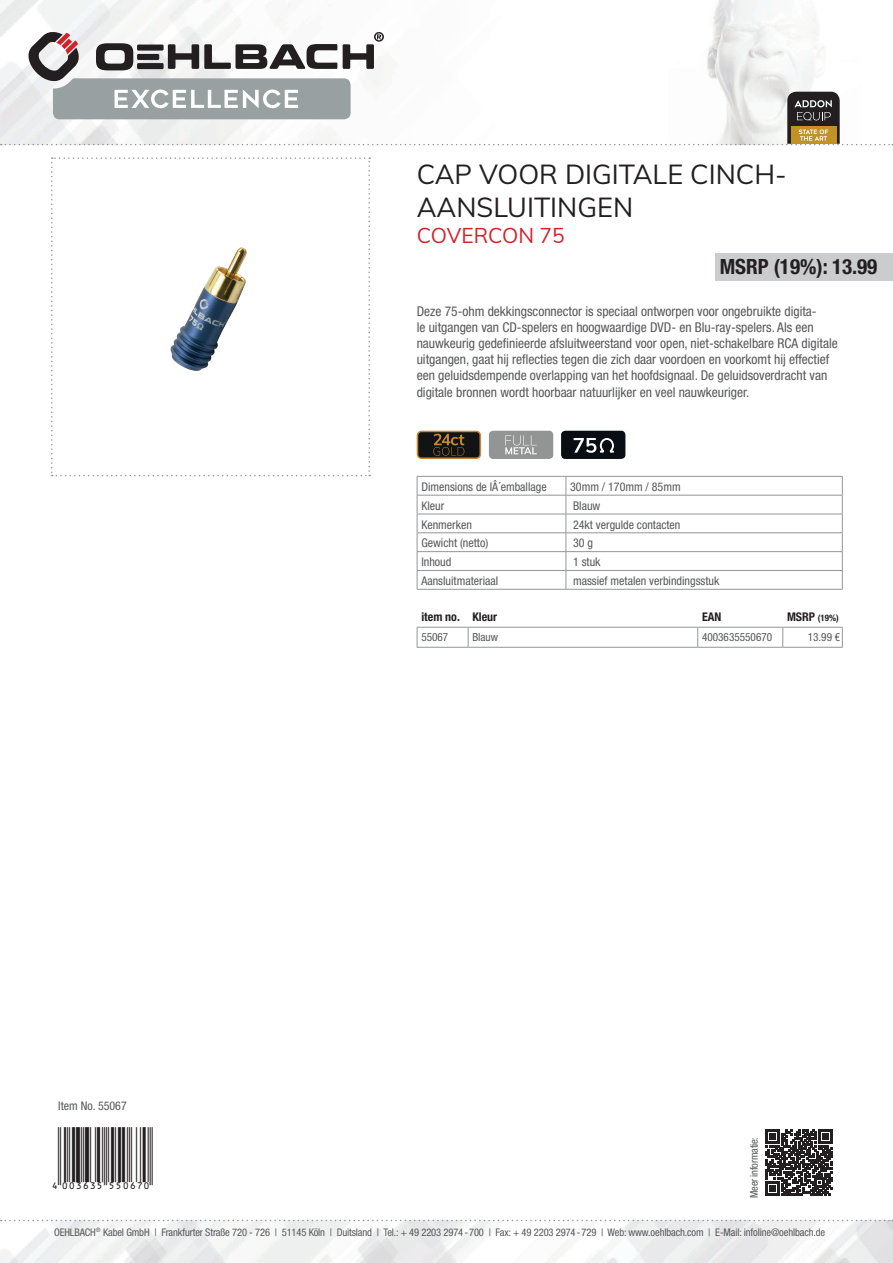
<style>
.page{position:relative;width:893px;height:1263px;background:#fff}
.page>*{position:absolute;margin:0;border:0;box-sizing:border-box;transform-origin:0 0}
.t1{font:27px/32.4px "Muli";color:#231f20}
.t2{font:27px "EAN";color:#231f20}
.t3{font:700 condensed 21px "Helvetica Neue LTW1 G";color:#231f20}
.t4{font:21px "Muli";letter-spacing:-.005em;color:#d1232a}
.t5{font:condensed 13.5px/16.2px "Helvetica Neue LTW1 G";color:#57585a}
.t6{font:condensed 12px "Helvetica Neue LTW1 G";color:#57585a}
.t7{font:700 condensed 12px "Helvetica Neue LTW1 G";color:#231f20}
.t8{font:condensed 11.25px "Helvetica Neue LTW1 G";color:#57585a}
.t9{font:condensed 10.5px "Helvetica Neue LTW1 G";letter-spacing:-.01em;color:#57585a}
.t10{font:700 condensed 9px "Helvetica Neue LTW1 G";color:#231f20}
.s1{font-size:12px}
</style>
<div class="page">
<img style="left:0;top:1220px;width:893px;height:43px">
<img style="left:0;top:0;width:818px;height:145px">
<svg style="left:1px;top:1220px;width:892px;height:1px"></svg>
<svg style="left:51px;top:157px;width:319px;height:319px"></svg>
<svg style="left:417px;top:431px;width:64px;height:28px;background:#3d301d"></svg>
<div style="left:489px;top:431px;width:64px;height:28px;background:#939595;border-radius:4px"></div>
<svg style="left:505px;top:435px;width:32px;height:19px"></svg>
<div style="left:561px;top:431px;width:64px;height:28px;background:#090e15;border-radius:4px"></div>
<svg style="left:574px;top:438px;width:40px;height:15px"></svg>
<svg style="left:766px;top:1129px;width:66px;height:67px"></svg>
<svg style="left:1px;top:31px;width:892px;height:114px"></svg>
<svg style="left:417px;top:626px;width:426px;height:21px"></svg>
<hr style="left:417px;top:647px;width:51px;height:1px;background:#939598">
<hr style="left:468px;top:647px;width:230px;height:1px;background:#939598">
<hr style="left:698px;top:647px;width:85px;height:1px;background:#939598">
<hr style="left:783px;top:647px;width:60px;height:1px;background:#939598">
<hr style="left:417px;top:627px;width:51px;height:1px;background:#939598">
<hr style="left:468px;top:627px;width:230px;height:1px;background:#939598">
<hr style="left:698px;top:627px;width:85px;height:1px;background:#939598">
<hr style="left:783px;top:627px;width:60px;height:1px;background:#939598">
<div style="left:715px;top:253px;width:178px;height:27px;background:#cbccce"></div>
<svg style="left:417px;top:476px;width:426px;height:113px"></svg>
<hr style="left:417px;top:589px;width:149px;height:1px;background:#939598">
<hr style="left:566px;top:589px;width:277px;height:1px;background:#939598">
<h1 class="t1" style="left:417px;top:157px;width:371px">CAP VOOR DIGITALE CINCH-<br>AANSLUITINGEN</h1>
<h2 class="t4" style="left:417px;top:221px;width:150px">COVERCON 75</h2>
<h2 class="t3" style="left:720px;top:254px;width:159px">MSRP (19%): 13.99</h2>
<p class="t5" style="left:417px;top:303px;width:423px">Deze 75-ohm dekkingsconnector is speciaal ontworpen voor ongebruikte digita-<br>le uitgangen van CD-spelers en hoogwaardige DVD- en Blu-ray-spelers. Als een nauwkeurig gedefinieerde afsluitweerstand voor open, niet-schakelbare RCA digitale uitgangen, gaat hij reflecties tegen die zich daar voordoen en voorkomt hij effectief een geluidsdempende overlapping van het hoofdsignaal. De geluidsoverdracht van digitale bronnen wordt hoorbaar natuurlijker en veel nauwkeuriger.</p>
<p class="t6" style="left:421px;top:480px;width:127px">Dimensions de lÂ´emballage</p>
<p class="t6" style="left:570px;top:480px;width:112px">30mm / 170mm / 85mm</p>
<p class="t6" style="left:421px;top:498px;width:24px">Kleur</p>
<p class="t6" style="left:573px;top:498px;width:29px">Blauw</p>
<p class="t6" style="left:421px;top:517px;width:52px">Kenmerken</p>
<p class="t6" style="left:573px;top:517px;width:109px">24kt vergulde contacten</p>
<p class="t6" style="left:421px;top:536px;width:68px">Gewicht (netto)</p>
<p class="t6" style="left:573px;top:536px;width:21px">30 g</p>
<p class="t6" style="left:421px;top:555px;width:31px">Inhoud</p>
<p class="t6" style="left:573px;top:555px;width:29px">1 stuk</p>
<p class="t6" style="left:421px;top:574px;width:78px">Aansluitmateriaal</p>
<p class="t6" style="left:573px;top:574px;width:148px">massief metalen verbindingsstuk</p>
<p class="t7" style="left:421px;top:610px;width:77px">item no. Kleur</p>
<p class="t7" style="left:702px;top:610px;width:21px">EAN</p>
<p class="t10" style="left:787px;top:613px;width:53px"><span class="s1">MSRP</span> (19%)</p>
<p class="t8" style="left:421px;top:631px;width:28px">55067</p>
<p class="t8" style="left:472px;top:631px;width:27px">Blauw</p>
<p class="t8" style="left:702px;top:631px;width:72px">4003635550670</p>
<p class="t8" style="left:808px;top:631px;width:34px">13.99 €</p>
<p class="t6" style="left:58px;top:1099px;width:70px">Item No. 55067</p>
<h1 class="t2" style="left:51px;top:1157px;width:103px">4":D=@GI#SSNTUN"</h1>
<p class="t9" style="left:748px;top:1198px;width:63px;rotate:-90deg">Meer informatie:</p>
<p class="t9" style="left:54px;top:1226px;width:773px">OEHLBACH<sup>®</sup> Kabel GmbH | Frankfurter Straße 720 - 726 | 51145 Köln | Duitsland | Tel.: + 49 2203 2974-700 | Fax: + 49 2203 2974-729 | Web: www.oehlbach.com | E-Mail: infoline@oehlbach.de</p>
</div>
